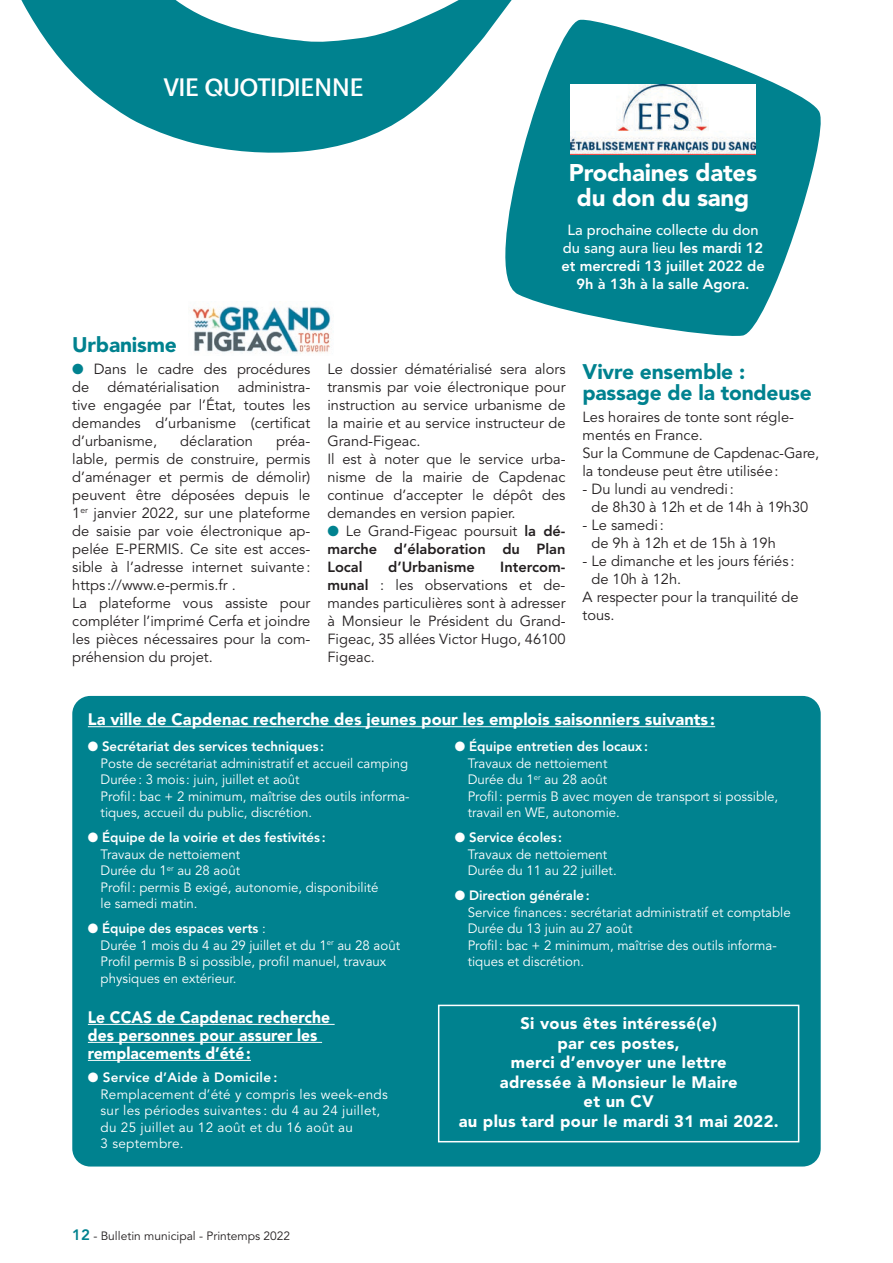
<style>
.page{position:relative;width:893px;height:1263px;background:#fff}
.page>*{position:absolute;margin:0;border:0;box-sizing:border-box;transform-origin:0 0}
.t1{font:900 24px/25.5px "Avenir LT Std";letter-spacing:-.01em;color:#fff;text-align:center}
.t2{font:600 24px "Expletus Sans";letter-spacing:-.02em;color:#fff}
.t3{font:900 21px/21px "Avenir LT Std";letter-spacing:-.01em;color:#00828f}
.t4{font:900 16.5px/19.5px "Avenir LT Std";letter-spacing:.02em;color:#fff;text-align:center}
.t5{font:900 16.5px/18px "Avenir LT Std";color:#fff;scale:.95 1}
.t6{font:900 16.5px "Avenir LT Std";color:#fff}
.t7{font:14.7px/18px "Avenir LT Std";color:#231f20}
.t8{font:800 14.7px/18px "Avenir LT Std";color:#fff;text-align:center}
.t9{font:800 14.7px/18px "Avenir LT Std";color:#231f20;text-align:justify}
.t10{font:13.5px/16.5px "Avenir LT Std";color:#fff}
.t11{font:13.5px/16.5px "Avenir LT Std";letter-spacing:.02em;color:#fff}
.t12{font:12px "Avenir LT Std";color:#231f20}
.s1{font-weight:500}
.s2{color:#00828f}
.s3{font-weight:400}
.s4{font-weight:800}
.s5{font-weight:800;font-size:15px;color:#00828f}
</style>
<div class="page">
<svg style="left:21px;top:0;width:491px;height:153px;fill:#00828f"></svg>
<div style="left:72px;top:696px;width:749px;height:470px;background:#00828f;border-radius:18px"></div>
<div style="left:438px;top:1005px;width:361px;height:137px;border:2px solid #fff"></div>
<hr style="left:88px;top:1024px;width:247px;height:1px;background:#fff">
<hr style="left:88px;top:1042px;width:234px;height:1px;background:#fff">
<hr style="left:88px;top:1060px;width:163px;height:1px;background:#fff">
<hr style="left:88px;top:726px;width:627px;height:1px;background:#fff">
<img style="left:192px;top:306px;width:139px;height:47px">
<svg style="left:475px;top:15px;width:346px;height:321px;fill:#00828f"></svg>
<img style="left:571px;top:85px;width:184px;height:69px">
<h1 class="t2" style="left:163px;top:74px;width:202px">VIE QUOTIDIENNE</h1>
<h2 class="t3" style="left:72px;top:334px;width:106px">Urbanisme</h2>
<h1 class="t1" style="left:569px;top:160px;width:190px">Prochaines dates du don du sang</h1>
<p class="t8" style="left:561px;top:220px;width:205px"><span class="s1">La prochaine collecte du don du sang aura lieu</span> les mardi 12 et mercredi 13 juillet 2022 de<br>9h à 13h à la salle Agora.</p>
<p class="t7" style="left:72px;top:361px;width:240px;text-align:justify"><span class="s2">●</span> Dans le cadre des procédures de dématérialisation administra&shy;tive engagée par l’État, toutes les demandes d’urbanisme (certificat d’urbanisme,</p>
<p class="t7" style="left:180px;top:433px;width:74px">déclaration</p>
<p class="t7" style="left:72px;top:433px;width:240px;text-indent:204px">préa&shy;lable, permis de construire, permis d’aménager et permis de démolir) peuvent être déposées depuis le<br>1<sup>er</sup> janvier 2022, sur une plateforme de saisie par voie électronique ap&shy;pelée E-PERMIS. Ce site est acces&shy;sible à l’adresse internet suivante: https ://www.e-permis.fr .<br>La plateforme vous assiste pour compléter l’imprimé Cerfa et joindre les pièces nécessaires pour la com&shy;préhension du projet.</p>
<p class="t7" style="left:327px;top:360px;width:240px">Le dossier dématérialisé sera alors transmis par voie électronique pour instruction au service urbanisme de la mairie et au service instructeur de<br>Grand-Figeac.<br>Il est à noter que le service urba&shy;nisme de la mairie de Capdenac continue d’accepter le dépôt des demandes en version papier.</p>
<p class="t9" style="left:327px;top:522px;width:240px"><span class="s2">●</span> <span class="s3">Le Grand-Figeac poursuit</span> la dé&shy;marche d’élaboration du Plan Local</p>
<p class="t9" style="left:388px;top:558px;width:88px">d’Urbanisme</p>
<p class="t7" style="left:327px;top:559px;width:240px;text-align:justify;text-indent:173px"><span class="s4">Intercom&shy;munal</span> : les observations et de&shy;mandes particulières sont à adresser à Monsieur le Président du Grand-Figeac, 35 allées Victor Hugo, 46100<br>Figeac.</p>
<h2 class="t3" style="left:583px;top:361px;width:231px">Vivre ensemble : passage de la tondeuse</h2>
<p class="t7" style="left:583px;top:409px;width:238px">Les horaires de tonte sont régle&shy;mentés en France.<br>Sur la Commune de Capdenac-Gare, la tondeuse peut être utilisée:</p>
<p class="t7" style="left:591px;top:481px;width:218px;text-indent:-9px">- Du lundi au vendredi:<br>de 8h30 à 12h et de 14h à 19h30</p>
<p class="t7" style="left:591px;top:517px;width:186px;text-indent:-9px">- Le samedi:<br>de 9h à 12h et de 15h à 19h</p>
<p class="t7" style="left:583px;top:553px;width:213px">- Le dimanche et les jours fériés :</p>
<p class="t7" style="left:591px;top:571px;width:91px">de 10h à 12h.</p>
<p class="t7" style="left:583px;top:589px;width:218px">A respecter pour la tranquilité de</p>
<p class="t7" style="left:583px;top:607px;width:33px">tous.</p>
<p class="t6" style="left:88px;top:709px;width:629px">La ville de Capdenac recherche des jeunes pour les emplois saisonniers suivants :</p>
<p class="t10" style="left:101px;top:739px;width:311px;text-indent:-13px">● <span class="s4">Secrétariat des services techniques :<br></span>Poste de secrétariat administratif et accueil camping Durée: 3 mois : juin, juillet et août<br>Profil: bac + 2 minimum, maîtrise des outils informa&shy;tiques, accueil du public, discrétion.</p>
<p class="t10" style="left:101px;top:830px;width:279px;text-indent:-13px">● <span class="s4">Équipe de la voirie et des festivités :<br></span>Travaux de nettoiement<br>Durée du 1<sup>er</sup> au 28 août<br>Profil: permis B exigé, autonomie, disponibilité le samedi matin.</p>
<p class="t10" style="left:101px;top:921px;width:301px;text-indent:-13px">● <span class="s4">Équipe des espaces verts</span> :<br>Durée 1 mois du 4 au 29 juillet et du 1<sup>er</sup> au 28 août Profil permis B si possible, profil manuel, travaux physiques en extérieur.</p>
<p class="t5" style="left:88px;top:1008px;width:256px">Le CCAS de Capdenac recherche des personnes pour assurer les remplacements d’été:</p>
<p class="t11" style="left:101px;top:1070px;width:289px;text-indent:-13px">● <span class="s4">Service d’Aide à Domicile :<br></span>Remplacement d’été y compris les week-ends sur les périodes suivantes : du 4 au 24 juillet, du 25 juillet au 12 août et du 16 août au<br>3 septembre.</p>
<p class="t12" style="left:72px;top:1229px;width:219px"><span class="s5">12</span> - Bulletin municipal - Printemps 2022</p>
<p class="t10" style="left:468px;top:739px;width:312px;text-indent:-13px">● <span class="s4">Équipe entretien des locaux:<br></span>Travaux de nettoiement<br>Durée du 1<sup>er</sup> au 28 août<br>Profil: permis B avec moyen de transport si possible, travail en WE, autonomie.</p>
<p class="t10" style="left:468px;top:830px;width:150px;text-indent:-13px">● <span class="s4">Service écoles :<br></span>Travaux de nettoiement<br>Durée du 11 au 22 juillet.</p>
<p class="t10" style="left:468px;top:888px;width:325px;text-indent:-13px">● <span class="s4">Direction générale:<br></span>Service finances : secrétariat administratif et comptable Durée du 13 juin au 27 août<br>Profil: bac + 2 minimum, maîtrise des outils informa&shy;tiques et discrétion.</p>
<p class="t4" style="left:459px;top:1013px;width:321px">Si vous êtes intéressé(e)<br>par ces postes,<br>merci d’envoyer une lettre<br>adressée à Monsieur le Maire<br>et un CV<br>au plus tard pour le mardi 31 mai 2022.</p>
</div>
